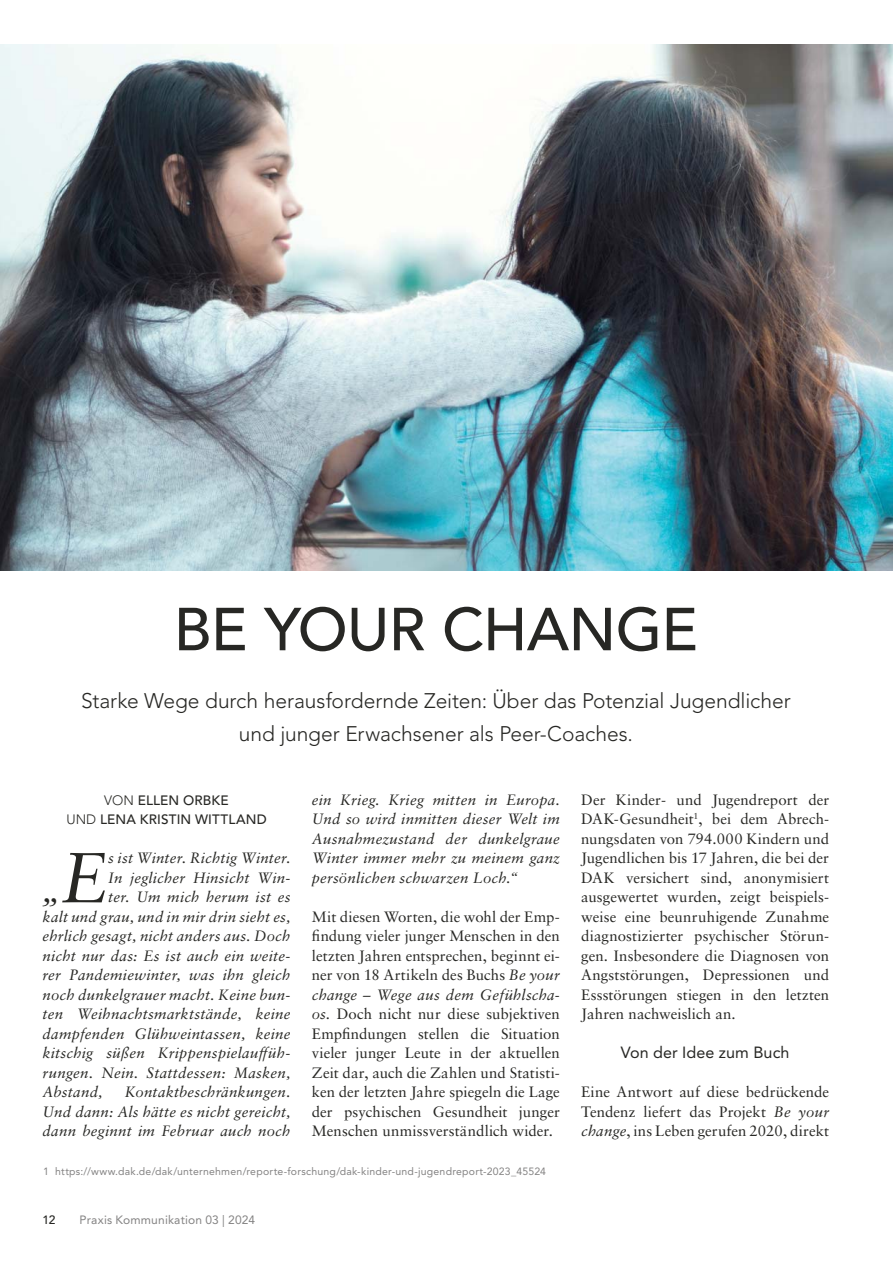
<style>
.page{position:relative;width:893px;height:1263px;background:#fff}
.page>*{position:absolute;margin:0;border:0;box-sizing:border-box;transform-origin:0 0}
.t1{font:500 60px "Avenir LT Std";letter-spacing:-.01em;color:#272724}
.t2{font:italic 35.4px "Sabon LT Pro";color:#272724}
.t3{font:300 21px/33px "Avenir LT Std";color:#272724;text-align:center}
.t4{font:16.2px "Avenir LT Std";letter-spacing:.005em;color:#272724}
.t5{font:15px/19.5px "Sabon LT Std";color:#272724;text-align:justify}
.t6{font:italic 15px/19.5px "Sabon LT Pro";letter-spacing:.015em;color:#272724;text-align:justify}
.t7{font:500 13.5px/19.5px "Avenir LT Std";letter-spacing:.01em;color:#272724;text-align:center}
.t8{font:12px "Avenir LT Std";letter-spacing:.015em;color:#838282}
.t9{font:500 12px "Avenir LT Std";color:#272724}
.t10{font:10.5px "Avenir LT Std";letter-spacing:.02em;color:#838282}
.s1{font-weight:300}
.s2{font-size:70.8px}
.s3{font-family:"Sabon LT Pro";font-style:italic}
</style>
<div class="page">
<img style="left:0;top:44px;width:893px;height:527px">
<h1 class="t1" style="left:174px;top:600px;width:526px">BE YOUR CHANGE</h1>
<h3 class="t3" style="left:81px;top:685px;width:711px">Starke Wege durch herausfordernde Zeiten: Über das Potenzial Jugendlicher und junger Erwachsener als Peer-Coaches.</h3>
<p class="t7" style="left:66px;top:791px;width:202px"><span class="s1">VON</span> ELLEN ORBKE<br><span class="s1">UND</span> LENA KRISTIN WITTLAND</p>
<h2 class="t2" style="left:40px;top:872px;width:69px">„<span class="s2">E</span></h2>
<p class="t6" style="left:108px;top:849px;width:184px">s ist Winter. Richtig Winter.</p>
<p class="t6" style="left:108px;top:868px;width:184px">In jeglicher Hinsicht Win-</p>
<p class="t6" style="left:108px;top:888px;width:184px">ter. Um mich herum ist es</p>
<p class="t6" style="left:43px;top:907px;width:250px">kalt und grau, und in mir drin sieht es,</p>
<p class="t6" style="left:43px;top:927px;width:250px">ehrlich gesagt, nicht anders aus. Doch</p>
<p class="t6" style="left:43px;top:946px;width:249px">nicht nur das: Es ist auch ein weite-</p>
<p class="t6" style="left:43px;top:966px;width:250px">rer Pandemiewinter, was ihn gleich</p>
<p class="t6" style="left:43px;top:985px;width:249px">noch dunkelgrauer macht. Keine bun-</p>
<p class="t6" style="left:43px;top:1005px;width:250px">ten Weihnachtsmarktstände, keine</p>
<p class="t6" style="left:43px;top:1024px;width:250px">dampfenden Glühweintassen, keine</p>
<p class="t6" style="left:43px;top:1044px;width:250px">kitschig süßen Krippenspielauffüh-</p>
<p class="t6" style="left:43px;top:1063px;width:249px">rungen. Nein. Stattdessen: Masken,</p>
<p class="t6" style="left:43px;top:1083px;width:62px">Abstand,</p>
<p class="t6" style="left:43px;top:1083px;width:250px;text-indent:82px">Kontaktbeschränkungen.<br>Und dann: Als hätte es nicht gereicht, dann beginnt im Februar auch noch</p>
<p class="t6" style="left:312px;top:790px;width:250px">ein Krieg. Krieg mitten in Europa.<br>Und so wird inmitten dieser Welt im Ausnahmezustand der dunkelgraue Winter immer mehr zu meinem ganz persönlichen schwarzen Loch.“</p>
<p class="t5" style="left:312px;top:908px;width:250px">Mit diesen Worten, die wohl der Emp&shy;findung vieler junger Menschen in den letzten Jahren entsprechen, beginnt ei&shy;ner von 18 Artikeln des Buchs <span class="s3">Be your</span></p>
<p class="t6" style="left:312px;top:985px;width:250px">change – Wege aus dem Gefühlscha-</p>
<p class="t5" style="left:312px;top:1005px;width:250px"><span class="s3">os</span>. Doch nicht nur diese subjektiven Empfindungen stellen die Situation vieler junger Leute in der aktuellen Zeit dar, auch die Zahlen und Statisti&shy;ken der letzten Jahre spiegeln die Lage der psychischen Gesundheit junger Menschen unmissverständlich wider.</p>
<p class="t10" style="left:43px;top:1167px;width:504px">1 https://www.dak.de/dak/unternehmen/reporte-forschung/dak-kinder-und-jugendreport-2023_45524</p>
<p class="t9" style="left:43px;top:1213px;width:14px">12</p>
<p class="t8" style="left:80px;top:1213px;width:177px">Praxis Kommunikation 03 | 2024</p>
<p class="t5" style="left:581px;top:791px;width:250px">Der Kinder- und Jugendreport der DAK-Gesundheit<sup>1</sup>, bei dem Abrech&shy;nungsdaten von 794.000 Kindern und Jugendlichen bis 17 Jahren, die bei der DAK versichert sind, anonymisiert ausgewertet wurden, zeigt beispiels&shy;weise eine beunruhigende Zunahme diagnostizierter psychischer Störun&shy;gen. Insbesondere die Diagnosen von Angststörungen, Depressionen und Essstörungen stiegen in den letzten Jahren nachweislich an.</p>
<p class="t4" style="left:621px;top:1045px;width:170px">Von der Idee zum Buch</p>
<p class="t5" style="left:581px;top:1083px;width:250px">Eine Antwort auf diese bedrückende Tendenz liefert das Projekt <span class="s3">Be your change</span>, ins Leben gerufen 2020, direkt</p>
</div>
